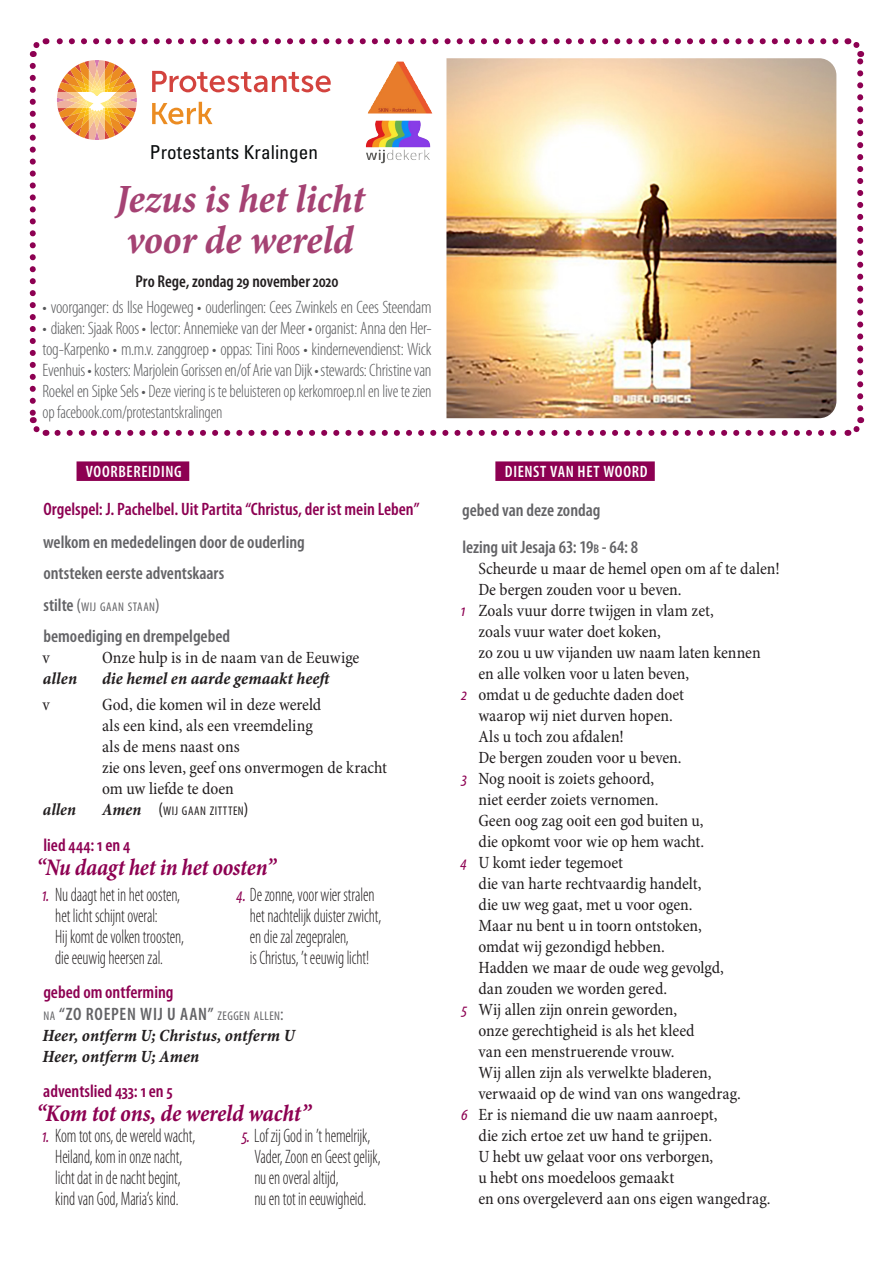
<style>
.page{position:relative;width:893px;height:1263px;background:#fff}
.page>*{position:absolute;margin:0;border:0;box-sizing:border-box;transform-origin:0 0}
.kopje_gecentreerd{font:40.5px "Minion Pro Bold Cn It Capt";letter-spacing:-.005em;color:#a54273}
.lied{font:24px "Minion Pro Bold Cn It Capt";letter-spacing:-.015em;color:#8d0052;scale:.95 1}
.lied-2{font:italic 700 condensed 24px "Minion Pro";letter-spacing:-.01em;color:#8d0052;scale:.95 1}
.Liedtekst{font:300 condensed 19.5px "Myriad Pro";letter-spacing:-.01em;color:#231f20;scale:.85 1}
.t1{font:condensed 19.2px "Univers";letter-spacing:.005em;color:#070a0b}
.structuur_gecentreer{font:300 condensed 18px/21px "Myriad Pro";letter-spacing:-.015em;color:#57585a;text-align:justify}
.structuur{font:600 condensed 18px "Myriad Pro";color:#636366}
.structuur_in_kleur{font:600 condensed 18px "Myriad Pro";color:#8d0052}
.structuur-2{font:600 condensed 18px "Myriad Pro";letter-spacing:.04em;color:#636366}
.kwartwit{font:600 condensed 18px "Myriad Pro";color:#8d0052}
.t2{font:condensed 17.25px "Minion Pro";letter-spacing:-.005em;color:#231f20}
.t3{font:17.25px "Minion Pro Bold Cn It Capt";letter-spacing:.005em;color:#231f20}
.t4{font:600 condensed 17.25px "Myriad Pro";color:#231f20}
.t5{font:condensed 17.25px "Minion Pro";letter-spacing:.015em;color:#231f20}
.t6{font:italic 700 condensed 17.25px "Minion Pro";color:#231f20}
.hoofdstructuur_litur{font:600 condensed 16.5px "Myriad Pro";letter-spacing:.04em;color:#fff}
.structuur-3{font:condensed 12.6px "Myriad Pro";letter-spacing:.04em;color:#636366}
.t7{font:condensed 12.6px "Myriad Pro";letter-spacing:.035em;color:#231f20}
.s1{font-weight:600;font-size:18px}
.s2{font-size:18px}
.s3{font-family:"Minion Pro";font-weight:700;font-style:italic;font-size:17.25px}
.s4{font-weight:400;font-style:italic;color:#8d0052}
.s5{font-weight:400;font-size:12.6px}
.s6{font-style:inherit}
.s7{font-weight:400}
.s8{font-size:12.6px}
.s9{font-family:"Myriad Pro";font-style:italic;color:#8d0052}
</style>
<div class="page">
<img style="left:29px;top:38px;width:836px;height:398px">
<img style="left:366px;top:121px;width:64px;height:27px">
<img style="left:368px;top:62px;width:64px;height:51px">
<div style="left:77px;top:461px;width:112px;height:20px;background:#8d0052"></div>
<div style="left:495px;top:461px;width:160px;height:20px;background:#8d0052"></div>
<p class="t1" style="left:150px;top:140px;width:170px">Protestants Kralingen</p>
<p class="kopje_gecentreerd" style="left:116px;top:175px;width:250px">Jezus is het licht</p>
<p class="kopje_gecentreerd" style="left:126px;top:216px;width:229px">voor de wereld</p>
<p class="t4" style="left:136px;top:272px;width:204px">Pro Rege, zondag 29 november 2020</p>
<p class="structuur_gecentreer" style="left:43px;top:297px;width:391px">• voorganger: ds Ilse Hogeweg • ouderlingen: Cees Zwinkels en Cees Steendam</p>
<p class="structuur_gecentreer" style="left:43px;top:318px;width:391px">• diaken: Sjaak Roos • lector: Annemieke van der Meer • organist: Anna den Her&shy;tog-Karpenko • m.m.v. zanggroep • oppas: Tini Roos • kindernevendienst: Wick Evenhuis • kosters: Marjolein Gorissen en/of Arie van Dijk• -stewards: Christine van Roekel en Sipke Sels • Deze viering is te beluisteren op kerkomroep.nl en live te zien op facebook.com/protestantskralingen</p>
<p class="hoofdstructuur_litur" style="left:86px;top:462px;width:97px">VOORBEREIDING</p>
<p class="structuur_in_kleur" style="left:43px;top:499px;width:378px">Orgelspel: J. Pachelbel. Uit Partita “Christus, der ist mein Leben”</p>
<p class="structuur" style="left:43px;top:532px;width:263px">welkom en mededelingen door de ouderling</p>
<p class="structuur" style="left:43px;top:563px;width:182px">ontsteken eerste adventskaars</p>
<p class="structuur-3" style="left:44px;top:599px;width:118px"><span class="s1">stilte</span> <span class="s2">(</span>WIJ GAAN STAAN<span class="s2">)</span></p>
<p class="structuur" style="left:44px;top:626px;width:188px">bemoediging en drempelgebed</p>
<p class="t2" style="left:42px;top:647px;width:9px">v</p>
<p class="t2" style="left:102px;top:647px;width:259px">Onze hulp is in de naam van de Eeuwige</p>
<p class="t3" style="left:43px;top:668px;width:36px">allen</p>
<p class="t3" style="left:102px;top:668px;width:232px">die hemel en aarde gemaakt heeft</p>
<p class="t2" style="left:42px;top:694px;width:9px">v</p>
<p class="t2" style="left:102px;top:694px;width:221px">God, die komen wil in deze wereld</p>
<p class="t5" style="left:102px;top:715px;width:212px">als een kind, als een vreemdeling</p>
<p class="t2" style="left:102px;top:736px;width:139px">als de mens naast ons</p>
<p class="t2" style="left:102px;top:757px;width:287px">zie ons leven, geef ons onvermogen de kracht</p>
<p class="t2" style="left:102px;top:778px;width:133px">om uw liefde te doen</p>
<p class="t6" style="left:43px;top:799px;width:35px">allen</p>
<p class="t7" style="left:102px;top:803px;width:148px"><span class="s3">Amen</span> <span class="s2">(</span>WIJ GAAN ZITTTEN<span class="s2">)</span></p>
<p class="kwartwit" style="left:44px;top:835px;width:88px">lied 444: 1 en 4</p>
<p class="lied-2" style="left:36px;top:852px;width:253px">“Nu daagt het in het oosten”</p>
<p class="Liedtekst" style="left:42px;top:884px;width:164px"><span class="s4">1.</span> Nu daagt het in het oosten,</p>
<p class="Liedtekst" style="left:55px;top:905px;width:122px">het licht schijnt overal:</p>
<p class="Liedtekst" style="left:55px;top:926px;width:153px">Hij komt de volken troosten,</p>
<p class="Liedtekst" style="left:55px;top:947px;width:128px">die eeuwig heersen zal.</p>
<p class="Liedtekst" style="left:237px;top:884px;width:164px"><span class="s4">4.</span> De zonne, voor wier stralen</p>
<p class="Liedtekst" style="left:250px;top:905px;width:156px">het nachtelijk duister zwicht,</p>
<p class="Liedtekst" style="left:250px;top:926px;width:118px">en die zal zegepralen,</p>
<p class="Liedtekst" style="left:250px;top:947px;width:142px">is Christus, ’t eeuwig licht!</p>
<p class="structuur_in_kleur" style="left:43px;top:982px;width:132px">gebed om ontferming</p>
<p class="structuur-2" style="left:44px;top:1004px;width:242px"><span class="s5">NA</span> <span class="s6">“</span>ZO ROEPEN WIJ U AAN<span class="s6">”</span> <span class="s5">ZEGGEN ALLEN</span><span class="s7">:</span></p>
<p class="t3" style="left:42px;top:1025px;width:254px">Heer, ontferm U; Christus, ontferm U</p>
<p class="t3" style="left:42px;top:1046px;width:159px">Heer, ontferm U; Amen</p>
<p class="structuur_in_kleur" style="left:43px;top:1081px;width:131px">adventslied 433: 1 en 5</p>
<p class="lied" style="left:37px;top:1099px;width:290px">“Kom tot ons, de wereld wacht”</p>
<p class="Liedtekst" style="left:42px;top:1125px;width:182px"><span class="s4">1.</span> Kom tot ons, de wereld wacht,</p>
<p class="Liedtekst" style="left:55px;top:1146px;width:151px">Heiland, kom in onze nacht,</p>
<p class="Liedtekst" style="left:55px;top:1167px;width:149px">licht dat in de nacht begint,</p>
<p class="Liedtekst" style="left:55px;top:1188px;width:147px">kind van God, Maria’s kind.</p>
<p class="Liedtekst" style="left:242px;top:1125px;width:153px"><span class="s4">5.</span> Lof zij God in ’t hemelrijk,</p>
<p class="Liedtekst" style="left:254px;top:1146px;width:150px">Vader, Zoon en Geest gelijk,</p>
<p class="Liedtekst" style="left:254px;top:1167px;width:101px">nu en overal altijd,</p>
<p class="Liedtekst" style="left:254px;top:1188px;width:133px">nu en tot in eeuwigheid.</p>
<p class="hoofdstructuur_litur" style="left:505px;top:462px;width:144px">DIENST VAN HET WOORD</p>
<p class="structuur" style="left:462px;top:500px;width:140px">gebed van deze zondag</p>
<p class="structuur" style="left:462px;top:537px;width:177px">lezing uit Jesaja 63: 19<span class="s8">b</span> - 64: 8</p>
<p class="t2" style="left:478px;top:558px;width:303px">Scheurde u maar de hemel open om af te dalen!</p>
<p class="t2" style="left:478px;top:579px;width:205px">De bergen zouden voor u beven.</p>
<p class="t2" style="left:461px;top:600px;width:255px"><span class="s9">1</span> Zoals vuur dorre twijgen in vlam zet,</p>
<p class="t2" style="left:478px;top:621px;width:184px">zoals vuur water doet koken,</p>
<p class="t2" style="left:478px;top:642px;width:284px">zo zou u uw vijanden uw naam laten kennen</p>
<p class="t2" style="left:478px;top:663px;width:212px">en alle volken voor u laten beven,</p>
<p class="t2" style="left:461px;top:684px;width:224px"><span class="s9">2</span> omdat u de geduchte daden doet</p>
<p class="t2" style="left:478px;top:705px;width:196px">waarop wij niet durven hopen.</p>
<p class="t2" style="left:478px;top:726px;width:147px">Als u toch zou afdalen!</p>
<p class="t2" style="left:478px;top:747px;width:205px">De bergen zouden voor u beven.</p>
<p class="t2" style="left:461px;top:768px;width:195px"><span class="s9">3</span> Nog nooit is zoiets gehoord,</p>
<p class="t2" style="left:478px;top:789px;width:182px">niet eerder zoiets vernomen.</p>
<p class="t2" style="left:478px;top:810px;width:227px">Geen oog zag ooit een god buiten u,</p>
<p class="t2" style="left:478px;top:831px;width:227px">die opkomt voor wie op hem wacht.</p>
<p class="t2" style="left:460px;top:852px;width:164px"><span class="s9">4</span> U komt ieder tegemoet</p>
<p class="t2" style="left:478px;top:873px;width:225px">die van harte rechtvaardig handelt,</p>
<p class="t2" style="left:478px;top:894px;width:216px">die uw weg gaat, met u voor ogen.</p>
<p class="t2" style="left:478px;top:915px;width:225px">Maar nu bent u in toorn ontstoken,</p>
<p class="t2" style="left:478px;top:936px;width:188px">omdat wij gezondigd hebben.</p>
<p class="t2" style="left:478px;top:957px;width:247px">Hadden we maar de oude weg gevolgd,</p>
<p class="t2" style="left:478px;top:978px;width:190px">dan zouden we worden gered.</p>
<p class="t2" style="left:461px;top:999px;width:217px"><span class="s9">5</span> Wij allen zijn onrein geworden,</p>
<p class="t2" style="left:478px;top:1020px;width:218px">onze gerechtigheid is als het kleed</p>
<p class="t2" style="left:478px;top:1041px;width:198px">van een menstruerende vrouw.</p>
<p class="t2" style="left:478px;top:1062px;width:235px">Wij allen zijn als verwelkte bladeren,</p>
<p class="t2" style="left:478px;top:1083px;width:264px">verwaaid op de wind van ons wangedrag.</p>
<p class="t2" style="left:461px;top:1104px;width:258px"><span class="s9">6</span> Er is niemand die uw naam aanroept,</p>
<p class="t2" style="left:478px;top:1125px;width:235px">die zich ertoe zet uw hand te grijpen.</p>
<p class="t2" style="left:478px;top:1146px;width:236px">U hebt uw gelaat voor ons verborgen,</p>
<p class="t2" style="left:478px;top:1167px;width:197px">u hebt ons moedeloos gemaakt</p>
<p class="t2" style="left:478px;top:1188px;width:294px">en ons overgeleverd aan ons eigen wangedrag.</p>
</div>
